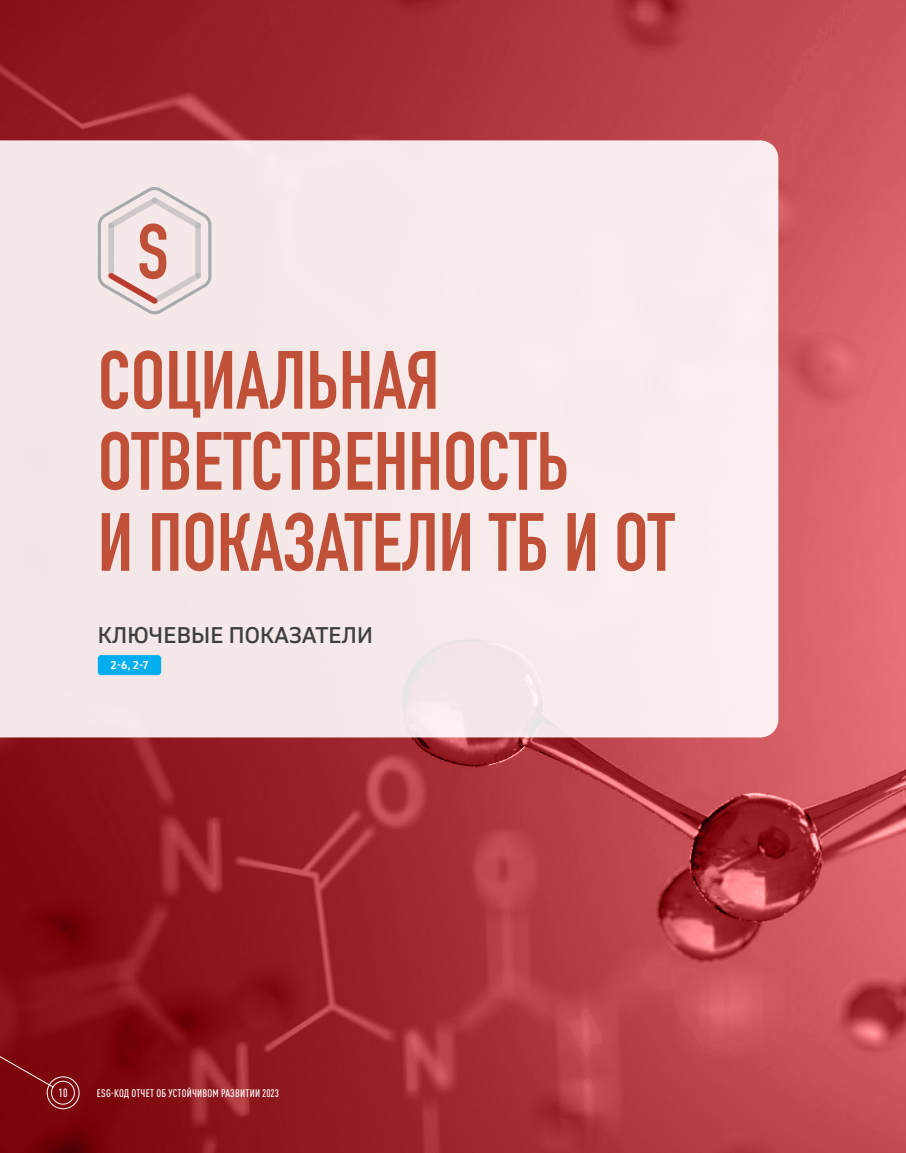
<style>
.page{position:relative;width:906px;height:1153px;background:#fff}
.page>*{position:absolute;margin:0;border:0;box-sizing:border-box;transform-origin:0 0}
.t1{font:700 81px/81px "DIN Condensed";color:#c15038}
.t2{font:700 76.8px "DIN Condensed";color:#c15038}
.t3{font:500 21px "November LCG";letter-spacing:.01em;color:#3e3e3f}
.t4{font:500 condensed 11.85px "DIN Pro";color:#fff}
.t5{font:500 condensed 10.95px "DIN Pro";letter-spacing:.02em;color:#fff}
.t6{font:700 10.5px "November LCG";color:#fff}
</style>
<div class="page">
<img style="left:0;top:0;width:906px;height:1152px">
<div style="left:0;top:140px;width:778px;height:597px;background:#f6e9ea"></div>
<svg style="left:98px;top:655px;width:63px;height:20px"></svg>
<svg style="left:96px;top:184px;width:117px;height:133px"></svg>
<div style="left:47px;top:1076px;width:32px;height:32px;border:1px solid #fff;border-radius:50%"></div>
<svg style="left:0;top:1050px;width:75px;height:54px"></svg>
<p class="t2" style="left:137px;top:200px;width:33px">S</p>
<p class="t1" style="left:98px;top:339px;width:578px">СОЦИАЛЬНАЯ<br>ОТВЕТСТВЕННОСТЬ<br>И ПОКАЗАТЕЛИ ТБ И ОТ</p>
<p class="t3" style="left:98px;top:618px;width:276px">КЛЮЧЕВЫЕ ПОКАЗАТЕЛИ</p>
<p class="t6" style="left:111px;top:656px;width:39px">2-6, 2-7</p>
<p class="t4" style="left:59px;top:1083px;width:11px">10</p>
<p class="t5" style="left:97px;top:1084px;width:183px">ESG-КОД ОТЧЕТ ОБ УСТОЙЧИВОМ РАЗВИТИИ 2023</p>
</div>
